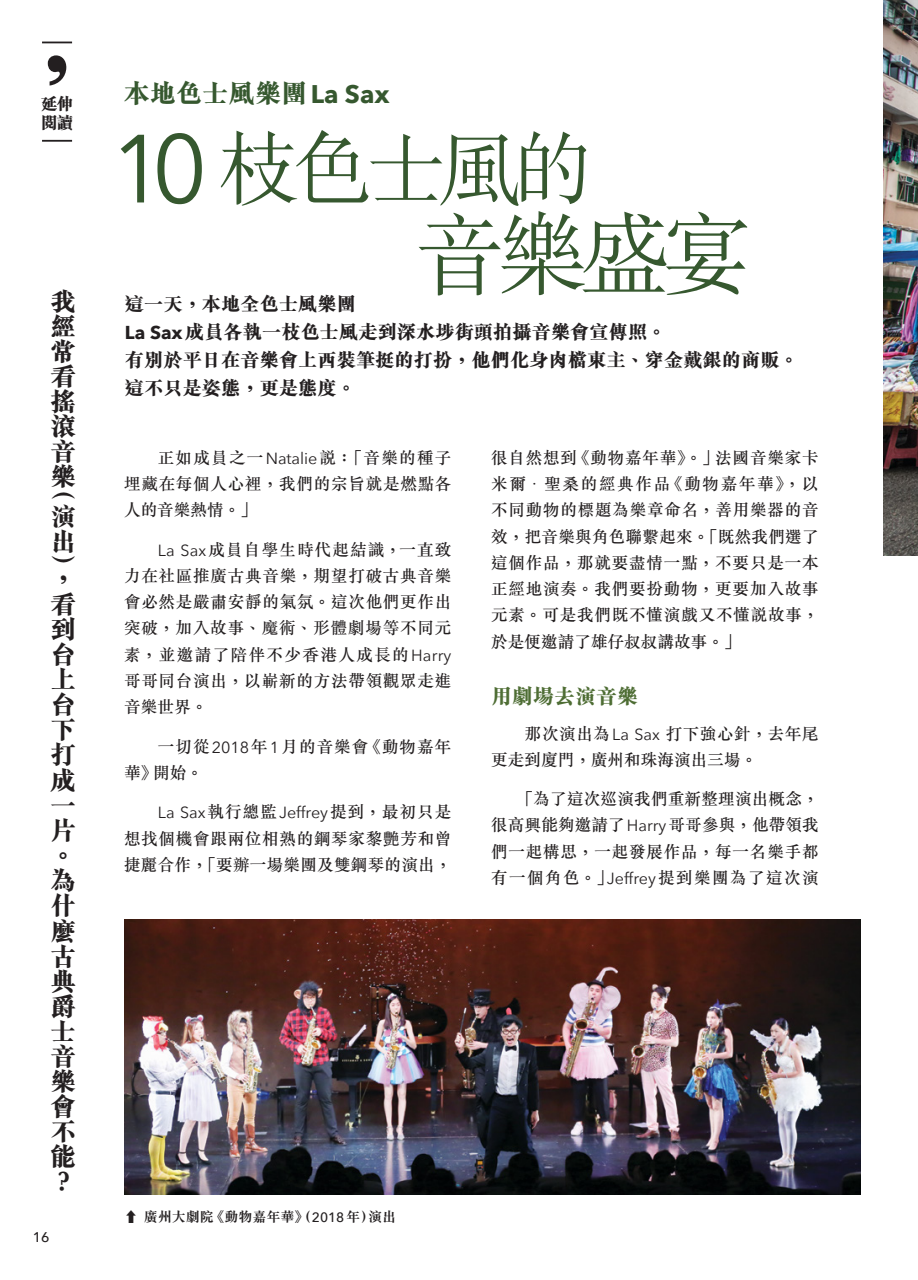
<style>
.page{position:relative;width:918px;height:1280px;background:#fff}
.page>*{position:absolute;margin:0;border:0;box-sizing:border-box;transform-origin:0 0}
.t1{font:300 91px "M Sung HK";color:#36582f}
.t2{font:300 81.73px "M Sung HK";letter-spacing:-.1em;color:#36582f}
.t3{font:800 26.25px "M Sung HK";color:#36582f}
.t4{font:800 25.72px/25px "M Sung HK";color:#231f20;text-align:justify}
.t5{font:800 21px "M Sung HK";color:#4e6d34}
.t6{font:800 19.25px/28px "M Sung HK";color:#231f20}
.t7{font:800 16.97px/19.2px "M Sung HK";color:#231f20}
.t8{font:500 16.62px/26.2px "M Sung HK";letter-spacing:.04em;color:#231f20;text-align:justify}
.t9{font:500 16.62px/26.2px "M Sung HK";color:#231f20}
.t10{font:500 16.62px/26.2px "M Sung HK";letter-spacing:.06em;color:#231f20}
.t11{font:16.1px "Avenir Next";color:#231f20}
.t12{font:700 14px "M Sung HK";color:#231f20}
.t13{font:500 14px "Avenir Next";color:#231f20}
.s1{font-family:"Avenir Next";font-weight:700;font-size:25.55px}
.s2{font-family:"Avenir Next";font-weight:400;font-size:95.55px}
.s3{font-family:"Avenir Next";font-weight:700;font-size:18.72px}
.s4{font-family:"Avenir Next";font-weight:400;font-size:16.1px}
.s5{font-family:"M Sung HK";font-weight:500;font-size:16.62px}
.s6{font-family:"Adobe Song Std";font-weight:300}
.s7{font-family:"Koz Min Pr 6 N";font-weight:400}
.s8{font-family:"Avenir Next";font-weight:500;font-size:13.65px}
</style>
<div class="page">
<img style="left:884px;top:0;width:34px;height:556px">
<img style="left:124px;top:919px;width:736px;height:275px">
<hr style="left:42px;top:140px;width:30px;height:2px;background:#231f20">
<hr style="left:42px;top:42px;width:30px;height:1px;background:#231f20">
<svg style="left:48px;top:55px;width:19px;height:31px"></svg>
<p class="t7" style="left:41px;top:93px;width:34px">延伸閱讀</p>
<h3 class="t4" style="left:51px;top:288px;width:26px">我經常看搖滾音樂</h3>
<h3 class="t4" style="left:51px;top:477px;width:26px">︵演出︶</h3>
<h3 class="t4" style="left:51px;top:565px;width:27px;text-align:left">，看到台上台下打成一片。為什麼古典爵士音樂會不能？</h3>
<p class="t13" style="left:33px;top:1225px;width:18px">16</p>
<h3 class="t3" style="left:124px;top:75px;width:267px">本地色士風樂團<span class="s1">La Sax</span></h3>
<h2 class="t2" style="left:110px;top:112px;width:486px"><span class="s2">10</span> 枝色士風的</h2>
<h1 class="t1" style="left:415px;top:192px;width:338px">音樂盛宴</h1>
<p class="t6" style="left:125px;top:289px;width:675px">這一天，本地全色士風樂團<br><span class="s3">La Sax</span>成員各執一枝色士風走到深水埗街頭拍攝音樂會宣傳照。<br>有別於平日在音樂會上西裝筆挺的打扮，他們化身肉檔東主、穿金戴銀的商販。這不只是姿態，更是態度。</p>
<p class="t8" style="left:124px;top:444px;width:329px;text-indent:34px">正如成員之一<span class="s4">Natalie</span>說：「音樂的種子埋藏在每個人心裡，我們的宗旨就是燃點各人的音樂熱情。」</p>
<p class="t8" style="left:124px;top:536px;width:329px;text-indent:34px"><span class="s4">La Sax</span>成員自學生時代起結識，一直致力在社區推廣古典音樂，期望打破古典音樂會必然是嚴肅安靜的氣氛。這次他們更作出突破，加入故事、魔術、形體劇場等不同元素，並邀請了陪伴不少香港人成長的<span class="s4">Harry</span>哥哥同台演出，以嶄新的方法帶領觀眾走進音樂世界。</p>
<p class="t10" style="left:124px;top:733px;width:329px;text-indent:34px">一切從<span class="s4">2018</span>年<span class="s4">1</span>月的音樂會《動物嘉年華》開始。</p>
<p class="t11" style="left:158px;top:799px;width:295px">La Sax<span class="s5">執行總監</span>Jeffrey<span class="s5">提到，最初只是</span></p>
<p class="t8" style="left:124px;top:825px;width:329px">想找個機會跟兩位相熟的鋼琴家黎艷芳和曾捷麗合作，「要辦一場樂團及雙鋼琴的演出，</p>
<p class="t8" style="left:491px;top:444px;width:329px">很自然想到《動物嘉年華》。」法國音樂家卡米爾<span class="s6">・</span>聖桑的經典作品《動物嘉年華》，以不同動物的標題為樂章命名，善用樂器的音效，把音樂與角色聯繫起來。「既然我們選了這個作品，那就要盡情一點，不要只是一本正經地演奏。我們要扮動物，更要加入故事元素。可是我們既不懂演戲又不懂說故事，於是便邀請了雄仔叔叔講故事。」</p>
<p class="t5" style="left:491px;top:682px;width:148px">用劇場去演音樂</p>
<p class="t9" style="left:491px;top:720px;width:329px;text-indent:34px">那次演出為<span class="s4">La Sax</span> 打下強心針，去年尾更走到廈門，廣州和珠海演出三場。</p>
<p class="t8" style="left:491px;top:785px;width:329px;text-indent:25px">「為了這次巡演我們重新整理演出概念，很高興能夠邀請了<span class="s4">Harry</span>哥哥參與，他帶領我們一起構思，一起發展作品，每一名樂手都有一個角色。」<span class="s4">Jeffrey</span>提到樂團為了這次演</p>
<p class="t12" style="left:124px;top:1207px;width:274px"><span class="s7">⬆</span> 廣州大劇院《動物嘉年華》（<span class="s8">2018</span>年）演出</p>
</div>
